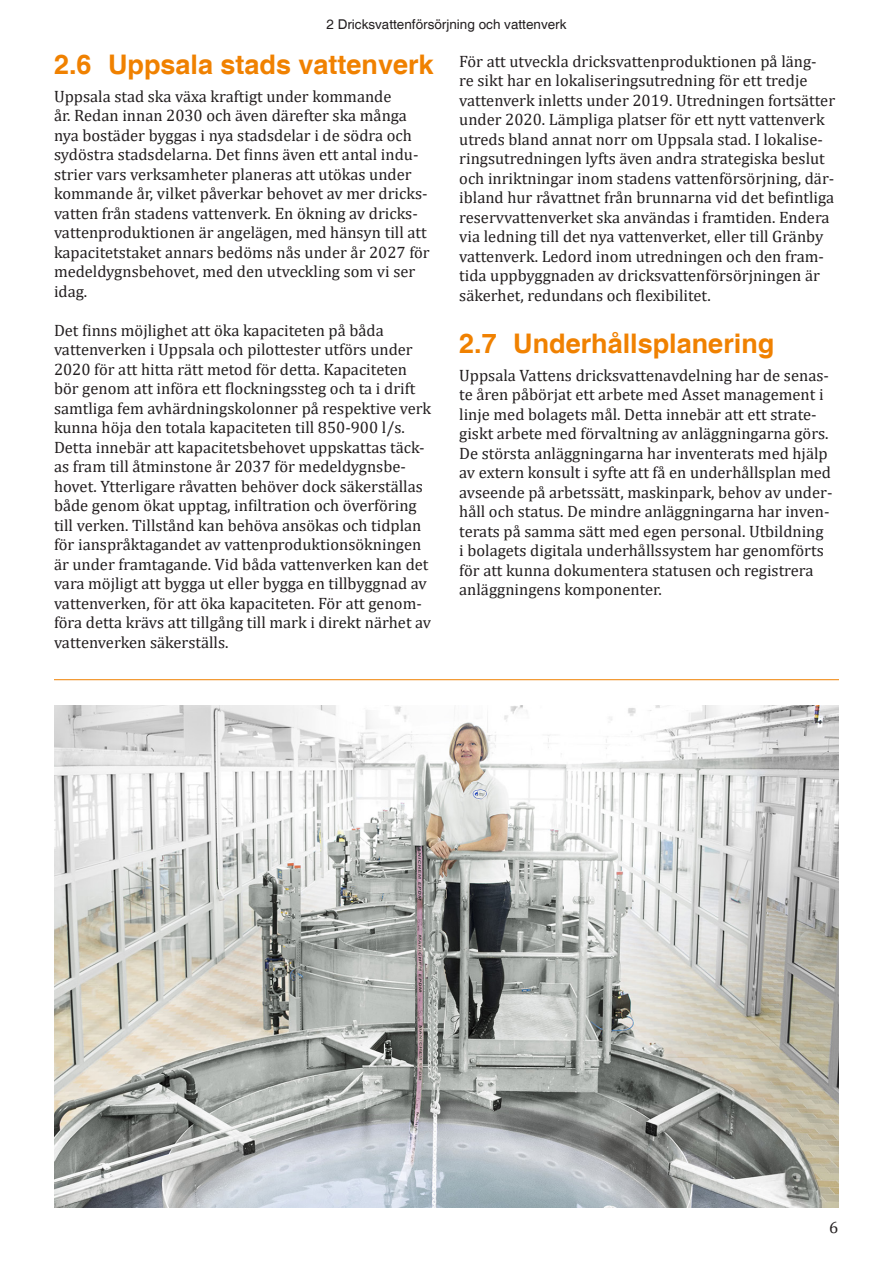
<style>
.page{position:relative;width:893px;height:1263px;background:#fff}
.page>*{position:absolute;margin:0;border:0;box-sizing:border-box;transform-origin:0 0}
.Rubrik_2{font:700 27px "Helvetica";color:#f08100}
.BRÖD{font:16.5px/19.5px "Cambria";color:#231f20}
.Huvudfot{font:13.5px "Helvetica";color:#231f20}
</style>
<div class="page">
<hr style="left:54px;top:679px;width:785px;height:1px;background:#f08100">
<img style="left:54px;top:706px;width:785px;height:502px">
<p class="Huvudfot" style="left:326px;top:16px;width:242px">2 Dricksvattenförsörjning och vattenverk</p>
<p class="Rubrik_2" style="left:54px;top:48px;width:381px">2.6 Uppsala stads vattenverk</p>
<p class="BRÖD" style="left:54px;top:86px;width:377px">Uppsala stad ska växa kraftigt under kommande<br>år. Redan innan 2030 och även därefter ska många nya bostäder byggas i nya stadsdelar i de södra och sydöstra stadsdelarna. Det finns även ett antal indu&shy;strier vars verksamheter planeras att utökas under kommande år, vilket påverkar behovet av mer dricks&shy;vatten från stadens vattenverk. En ökning av dricks&shy;vattenproduktionen är angelägen, med hänsyn till att kapacitetstaket annars bedöms nås under år 2027 för medeldygnsbehovet, med den utveckling som vi ser idag.</p>
<p class="BRÖD" style="left:54px;top:320px;width:379px">Det finns möjlighet att öka kapaciteten på båda vattenverken i Uppsala och pilottester utförs under 2020 för att hitta rätt metod för detta. Kapaciteten bör genom att införa ett flockningssteg och ta i drift samtliga fem avhärdningskolonner på respektive verk kunna höja den totala kapaciteten till 850-900 l/s.<br>Detta innebär att kapacitetsbehovet uppskattas täck&shy;as fram till åtminstone år 2037 för medeldygnsbe&shy;hovet. Ytterligare råvatten behöver dock säkerställas både genom ökat upptag, infiltration och överföring till verken. Tillstånd kan behöva ansökas och tidplan för ianspråktagandet av vattenproduktionsökningen är under framtagande. Vid båda vattenverken kan det vara möjligt att bygga ut eller bygga en tillbyggnad av vattenverken, för att öka kapaciteten. För att genom&shy;föra detta krävs att tillgång till mark i direkt närhet av vattenverken säkerställs.</p>
<p class="BRÖD" style="left:459px;top:51px;width:377px">För att utveckla dricksvattenproduktionen på läng&shy;re sikt har en lokaliseringsutredning för ett tredje vattenverk inletts under 2019. Utredningen fortsätter under 2020. Lämpliga platser för ett nytt vattenverk utreds bland annat norr om Uppsala stad. I lokalise&shy;ringsutredningen lyfts även andra strategiska beslut och inriktningar inom stadens vattenförsörjning, där&shy;ibland hur råvattnet från brunnarna vid det befintliga reservvattenverket ska användas i framtiden. Endera via ledning till det nya vattenverket, eller till Gränby vattenverk. Ledord inom utredningen och den fram&shy;tida uppbyggnaden av dricksvattenförsörjningen är säkerhet, redundans och flexibilitet.</p>
<p class="Rubrik_2" style="left:459px;top:327px;width:317px">2.7 Underhållsplanering</p>
<p class="BRÖD" style="left:459px;top:365px;width:375px">Uppsala Vattens dricksvattenavdelning har de senas&shy;te åren påbörjat ett arbete med Asset management i linje med bolagets mål. Detta innebär att ett strate&shy;giskt arbete med förvaltning av anläggningarna görs.<br>De största anläggningarna har inventerats med hjälp av extern konsult i syfte att få en underhållsplan med avseende på arbetssätt, maskinpark, behov av under&shy;håll och status. De mindre anläggningarna har inven&shy;terats på samma sätt med egen personal. Utbildning<br>i bolagets digitala underhållssystem har genomförts för att kunna dokumentera statusen och registrera anläggningens komponenter.</p>
<p class="BRÖD" style="left:829px;top:1218px;width:11px">6</p>
</div>
